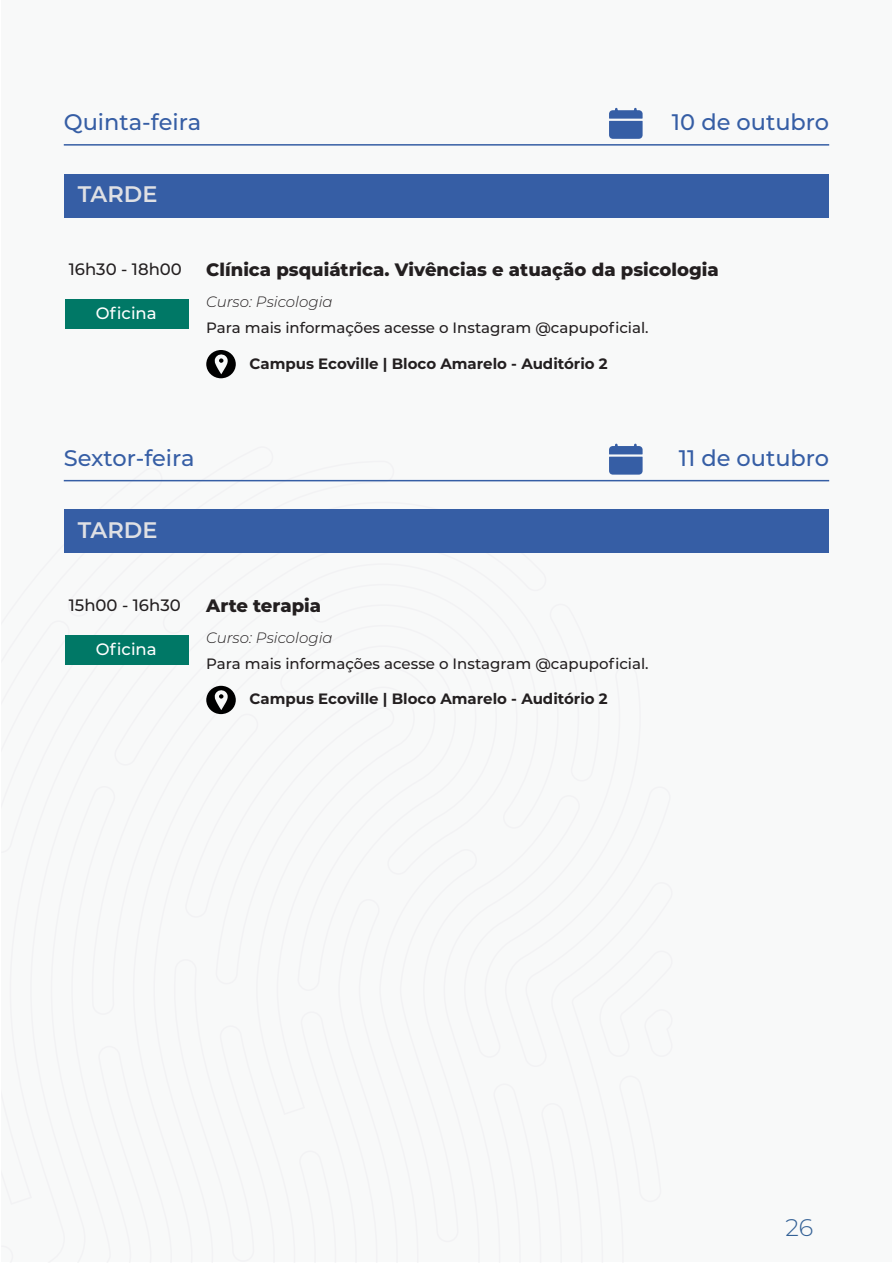
<style>
.page{position:relative;width:893px;height:1263px;background:#fff}
.page>*{position:absolute;margin:0;border:0;box-sizing:border-box;transform-origin:0 0}
.t1{font:300 24px "Montserrat";color:#346196}
.dia_da_semana{font:500 22.5px "Montserrat";color:#365ea5}
.dia_da_semana_2{font:500 22.5px "Montserrat";color:#365ea5}
.data{font:600 22.5px "Montserrat";color:#dfe0e4}
.Titulo_da_Palestra{font:800 18px "Montserrat";color:#231f20}
.t2{font:500 16.5px "Montserrat";color:#231f20}
.Texto_t_11{font:500 16.5px "Montserrat";color:#fff}
.Texto_t_11-2{font:500 15px "Montserrat";color:#231f20}
.texto__light_11{font:700 15px "Montserrat";color:#231f20}
.texto__light_11-2{font:italic 300 15px "Montserrat";color:#231f20}
</style>
<div class="page">
<div style="left:1px;top:1px;width:891px;height:1261px;background:#f8f9f9"></div>
<hr style="left:64px;top:144px;width:765px;height:2px;background:#365ea5">
<svg style="left:609px;top:108px;width:34px;height:31px"></svg>
<div style="left:65px;top:174px;width:764px;height:43px;background:#365ea5"></div>
<div style="left:65px;top:299px;width:124px;height:30px;background:#007866"></div>
<svg style="left:206px;top:350px;width:30px;height:28px"></svg>
<hr style="left:64px;top:480px;width:765px;height:1px;background:#365ea5">
<svg style="left:609px;top:444px;width:34px;height:31px"></svg>
<div style="left:65px;top:509px;width:764px;height:44px;background:#365ea5"></div>
<svg style="left:63px;top:479px;width:210px;height:236px"></svg>
<p class="dia_da_semana" style="left:64px;top:106px;width:139px">Quinta-feira</p>
<p class="dia_da_semana_2" style="left:672px;top:106px;width:159px">10 de outubro</p>
<p class="data" style="left:78px;top:178px;width:81px">TARDE</p>
<p class="t2" style="left:69px;top:257px;width:115px">16h30 - 18h00</p>
<p class="Texto_t_11" style="left:96px;top:302px;width:62px">Oficina</p>
<p class="Titulo_da_Palestra" style="left:206px;top:257px;width:514px">Clínica psquiátrica. Vivências e atuação da psicologia</p>
<p class="texto__light_11-2" style="left:206px;top:292px;width:128px">Curso: Psicologia</p>
<p class="Texto_t_11-2" style="left:206px;top:317px;width:444px">Para mais informações acesse o Instagram @capupoficial.</p>
<p class="texto__light_11" style="left:249px;top:352px;width:360px">Campus Ecoville | Bloco Amarelo - Auditório 2</p>
<p class="dia_da_semana" style="left:64px;top:442px;width:132px">Sextor-feira</p>
<p class="dia_da_semana_2" style="left:679px;top:442px;width:152px">11 de outubro</p>
<p class="data" style="left:78px;top:514px;width:81px">TARDE</p>
<p class="t2" style="left:69px;top:593px;width:113px">15h00 - 16h30</p>
<p class="Texto_t_11" style="left:96px;top:638px;width:62px">Oficina</p>
<p class="Titulo_da_Palestra" style="left:206px;top:592px;width:116px">Arte terapia</p>
<p class="texto__light_11-2" style="left:206px;top:628px;width:128px">Curso: Psicologia</p>
<p class="Texto_t_11-2" style="left:206px;top:653px;width:444px">Para mais informações acesse o Instagram @capupoficial.</p>
<p class="texto__light_11" style="left:249px;top:688px;width:360px">Campus Ecoville | Bloco Amarelo - Auditório 2</p>
<h1 class="t1" style="left:785px;top:1211px;width:29px">26</h1>
</div>
